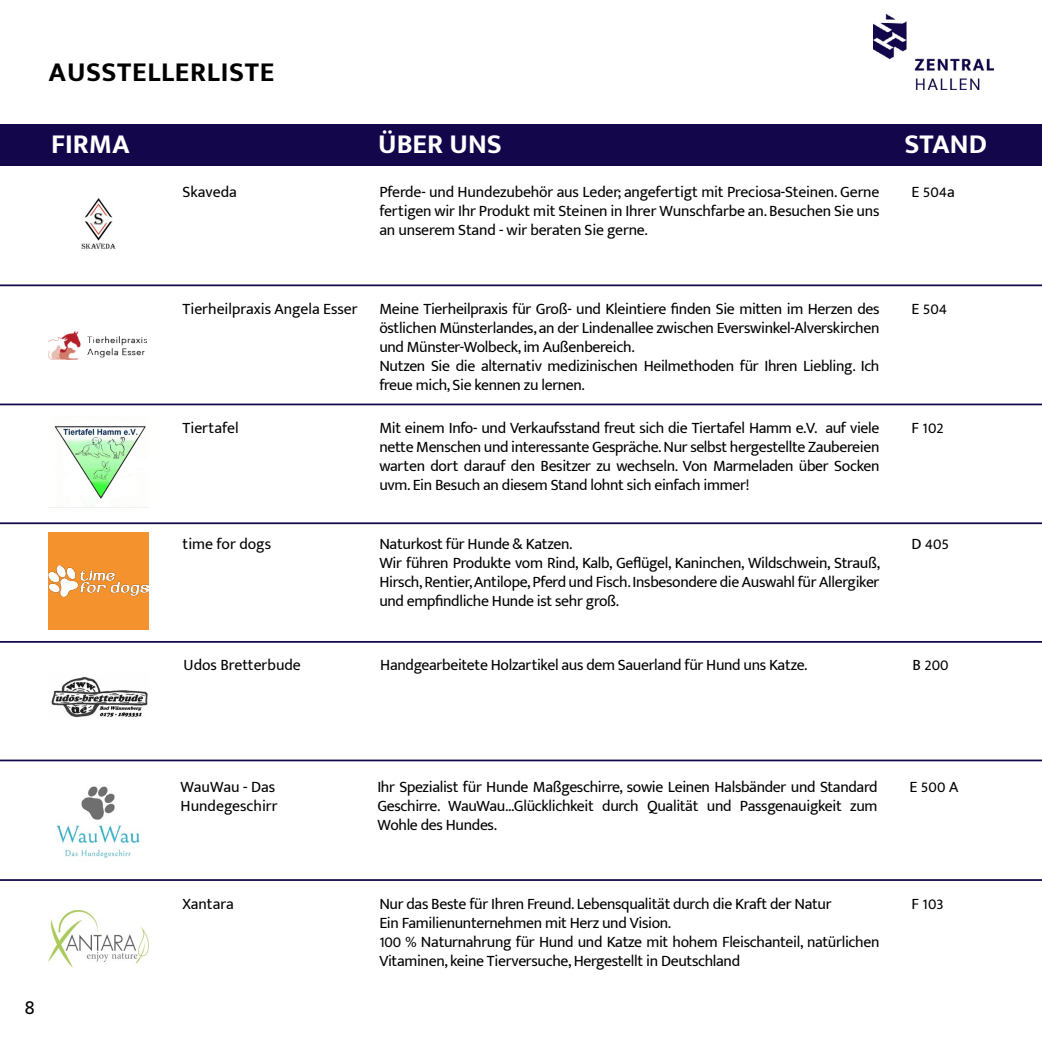
<style>
.page{position:relative;width:1042px;height:1042px;background:#fff}
.page>*{position:absolute;margin:0;border:0;box-sizing:border-box;transform-origin:0 0}
.t1{font:700 28px "Mukta Mahee";color:#fff}
.t2{font:700 28px "Mukta Mahee";letter-spacing:.025em;color:#000}
.t3{font:21px "Mukta Mahee";color:#000}
.t4{font:15.75px/18.9px "Mukta Mahee";letter-spacing:-.02em;color:#000;text-align:justify}
.t5{font:15.75px/18.9px "Mukta Mahee";color:#000}
</style>
<div class="page">
<img style="left:873px;top:15px;width:120px;height:74px">
<hr style="left:0;top:284px;width:1042px;height:2px;background:#13064b">
<hr style="left:0;top:403px;width:1042px;height:2px;background:#13064b">
<hr style="left:0;top:522px;width:1042px;height:2px;background:#13064b">
<hr style="left:0;top:641px;width:1042px;height:2px;background:#13064b">
<hr style="left:0;top:759px;width:1042px;height:2px;background:#13064b">
<hr style="left:0;top:879px;width:1042px;height:2px;background:#13064b">
<div style="left:0;top:124px;width:1042px;height:41px;background:#13064b"></div>
<img style="left:49px;top:910px;width:100px;height:57px">
<img style="left:81px;top:198px;width:35px;height:51px">
<img style="left:49px;top:331px;width:98px;height:29px">
<div style="left:49px;top:532px;width:100px;height:97px;background:#f4922e"></div>
<img style="left:49px;top:565px;width:100px;height:31px">
<img style="left:51px;top:677px;width:97px;height:41px">
<img style="left:49px;top:426px;width:100px;height:82px">
<img style="left:56px;top:786px;width:84px;height:73px">
<h1 class="t2" style="left:49px;top:55px;width:227px">AUSSTELLERLISTE</h1>
<h1 class="t1" style="left:51px;top:127px;width:80px">FIRMA</h1>
<h1 class="t1" style="left:378px;top:127px;width:156px">ÜBER UNS</h1>
<h1 class="t1" style="left:904px;top:127px;width:84px">STAN D</h1>
<p class="t4" style="left:379px;top:182px;width:502px">Pferde- und Hundezubehör aus Leder; angefertigt mit Preciosa-Steinen. Gerne fertigen wir Ihr Produkt mit Steinen in Ihrer Wunschfarbe an. Besuchen Sie uns an unserem Stand - wir beraten Sie gerne.</p>
<p class="t5" style="left:183px;top:182px;width:56px">Skaveda</p>
<p class="t4" style="left:911px;top:182px;width:45px">E 504a</p>
<p class="t4" style="left:379px;top:299px;width:502px;text-align:left">Meine Tierheilpraxis für Groß- und Kleintiere finden Sie mitten im Herzen des östlichen Münsterlandes, an der Lindenallee zwischen Everswinkel-Alverskirchen und Münster-Wolbeck, im Außenbereich.<br>Nutzen Sie die alternativ medizinischen Heilmethoden für Ihren Liebling. Ich freue mich, Sie kennen zu lernen.</p>
<p class="t5" style="left:183px;top:299px;width:177px">Tierheilpraxis Angela Esser</p>
<p class="t4" style="left:911px;top:299px;width:37px">E 504</p>
<p class="t4" style="left:379px;top:418px;width:502px">Mit einem Info- und Verkaufsstand freut sich die Tiertafel Hamm e.V. auf viele nette Menschen und interessante Gespräche. Nur selbst hergestellte Zaubereien warten dort darauf den Besitzer zu wechseln. Von Marmeladen über Socken uvm. Ein Besuch an diesem Stand lohnt sich einfach immer!</p>
<p class="t5" style="left:183px;top:418px;width:58px">Tiertafel</p>
<p class="t4" style="left:911px;top:418px;width:34px">F 102</p>
<p class="t4" style="left:379px;top:534px;width:502px;text-align:left">Naturkost für Hunde &amp; Katzen.<br>Wir führen Produkte vom Rind, Kalb, Geflügel, Kaninchen, Wildschwein, Strauß, Hirsch, Rentier, Antilope, Pferd und Fisch. Insbesondere die Auswahl für Allergiker und empfindliche Hunde ist sehr groß.</p>
<p class="t5" style="left:183px;top:534px;width:90px">time for dogs</p>
<p class="t4" style="left:911px;top:534px;width:39px">D 405</p>
<p class="t5" style="left:184px;top:655px;width:119px">Udos Bretterbude</p>
<p class="t4" style="left:380px;top:655px;width:429px">Handgearbeitete Holzartikel aus dem Sauerland für Hund uns Katze.</p>
<p class="t4" style="left:912px;top:655px;width:38px">B 200</p>
<h2 class="t3" style="left:25px;top:995px;width:11px">8</h2>
<p class="t4" style="left:377px;top:777px;width:502px">Ihr Spezialist für Hunde Maßgeschirre, sowie Leinen Halsbänder und Standard Geschirre. WauWau...Glücklichkeit durch Qualität und Passgenauigkeit zum Wohle des Hundes.</p>
<p class="t5" style="left:181px;top:777px;width:99px">WauWau - Das<br>Hundegeschirr</p>
<p class="t4" style="left:909px;top:777px;width:50px">E 500 A</p>
<p class="t4" style="left:379px;top:894px;width:501px;text-align:left">Nur das Beste für Ihren Freund. Lebensqualität durch die Kraft der Natur<br>Ein Familienunternehmen mit Herz und Vision.<br>100 % Naturnahrung für Hund und Katze mit hohem Fleischanteil, natürlichen Vitaminen, keine Tierversuche, Hergestellt in Deutschland</p>
<p class="t5" style="left:183px;top:894px;width:53px">Xantara</p>
<p class="t4" style="left:911px;top:894px;width:34px">F 103</p>
</div>
